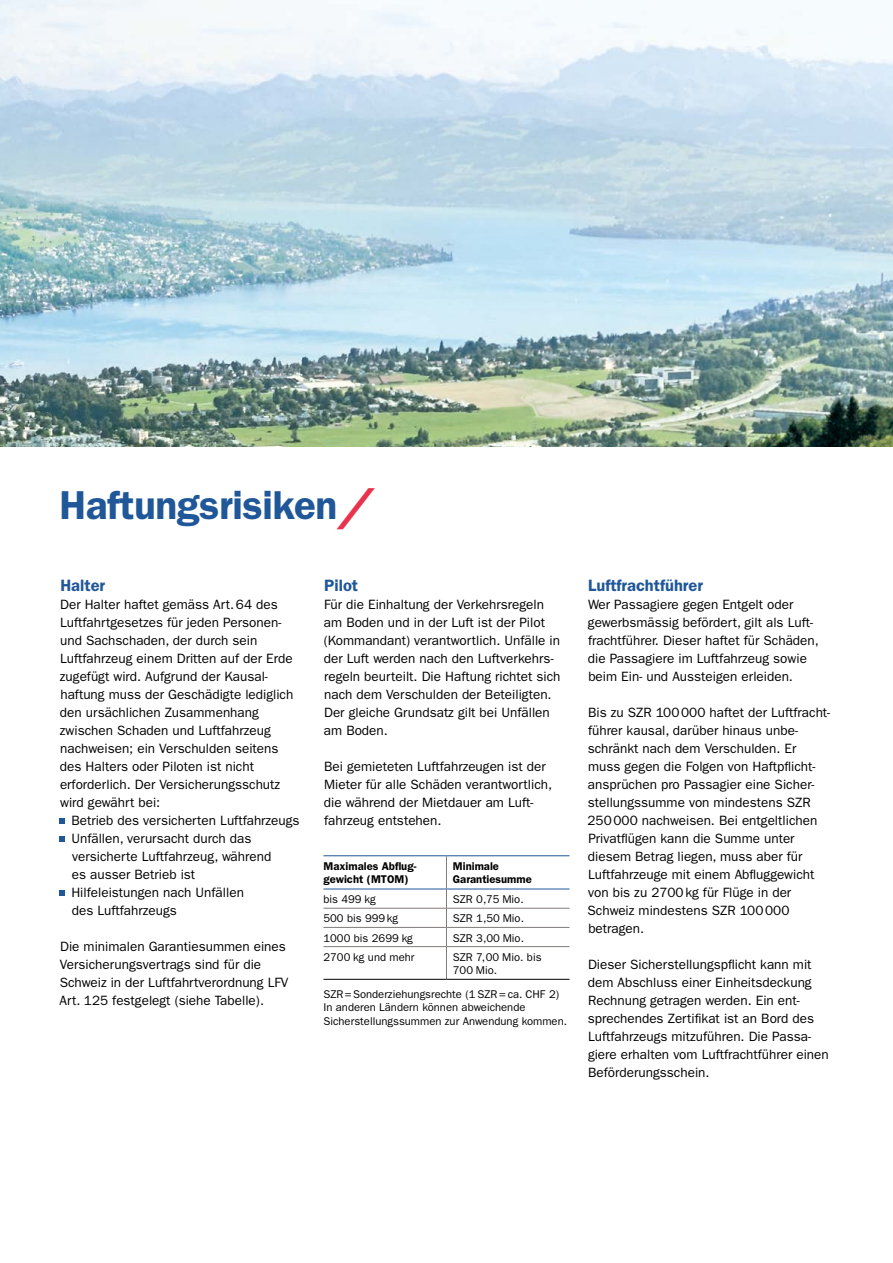
<style>
.page{position:relative;width:893px;height:1263px;background:#fff}
.page>*{position:absolute;margin:0;border:0;box-sizing:border-box;transform-origin:0 0}
.t1{font:600 40.5px "ITC Franklin Gothic Std";letter-spacing:-.01em;color:#1f5798}
.t2{font:600 16.5px "ITC Franklin Gothic Std";color:#1f5798}
.t3{font:13.5px/18px "ITC Franklin Gothic Std";color:#000}
.t4{font:11.25px/13.5px "ITC Franklin Gothic Std";color:#000}
.t5{font:600 11.25px/12.8px "ITC Franklin Gothic Std";color:#000}
.s1{font-family:"AXA Switch";font-weight:400;color:#e8324e}
</style>
<div class="page">
<svg style="left:60px;top:819px;width:5px;height:5px"></svg>
<svg style="left:60px;top:837px;width:5px;height:5px"></svg>
<svg style="left:60px;top:891px;width:5px;height:5px"></svg>
<svg style="left:323px;top:889px;width:246px;height:90px"></svg>
<hr style="left:323px;top:946px;width:123px;height:1px;background:#7f7c7a">
<hr style="left:446px;top:946px;width:123px;height:1px;background:#7f7c7a">
<hr style="left:446px;top:947px;width:1px;height:32px;background:#7f7c7a">
<hr style="left:323px;top:979px;width:123px;height:1px;background:#000">
<hr style="left:446px;top:979px;width:123px;height:1px;background:#000">
<hr style="left:323px;top:855px;width:123px;height:1px;background:#1f5798">
<hr style="left:446px;top:855px;width:123px;height:1px;background:#1f5798">
<hr style="left:323px;top:888px;width:123px;height:1px;background:#1f5798">
<hr style="left:446px;top:888px;width:123px;height:1px;background:#1f5798">
<hr style="left:446px;top:856px;width:1px;height:32px;background:#7f7c7a">
<img style="left:0;top:0;width:893px;height:446px">
<h1 class="t1" style="left:60px;top:481px;width:317px">Haftungsrisiken<span class="s1">/</span></h1>
<p class="t2" style="left:60px;top:576px;width:46px">Halter</p>
<p class="t3" style="left:60px;top:596px;width:235px">Der Halter haftet gemäss Art.64 des Luftfahrtgesetzes für jeden Personen&shy;und Sachschaden, der durch sein Luftfahrzeug einem Dritten auf der Erde zugefügt wird. Aufgrund der Kausal&shy;haftung muss der Geschädigte lediglich den ursächlichen Zusammenhang zwischen Schaden und Luftfahrzeug nachweisen; ein Verschulden seitens des Halters oder Piloten ist nicht erforderlich. Der Versicherungsschutz wird gewährt bei:</p>
<p class="t3" style="left:71px;top:812px;width:230px">Betrieb des versicherten Luftfahrzeugs<br>Unfällen, verursacht durch das versicherte Luftfahrzeug, während<br>es ausser Betrieb ist<br>Hilfeleistungen nach Unfällen<br>des Luftfahrzeugs</p>
<p class="t3" style="left:60px;top:938px;width:231px">Die minimalen Garantiesummen eines Versicherungsvertrags sind für die Schweiz in der Luftfahrtverordnung LFV Art. 125 festgelegt (siehe Tabelle).</p>
<p class="t2" style="left:324px;top:576px;width:35px">Pilot</p>
<p class="t3" style="left:324px;top:596px;width:238px">Für die Einhaltung der Verkehrsregeln am Boden und in der Luft ist der Pilot (Kommandant) verantwortlich. Unfälle in der Luft werden nach den Luftverkehrs&shy;regeln beurteilt. Die Haftung richtet sich nach dem Verschulden der Beteiligten.<br>Der gleiche Grundsatz gilt bei Unfällen am Boden.</p>
<p class="t3" style="left:324px;top:758px;width:230px">Bei gemieteten Luftfahrzeugen ist der Mieter für alle Schäden verantwortlich, die während der Mietdauer am Luft&shy;fahrzeug entstehen.</p>
<p class="t5" style="left:323px;top:860px;width:94px">Maximales Abflug&shy;gewicht (MTOM)</p>
<p class="t5" style="left:453px;top:860px;width:80px">Minimale<br>Garantiesumme</p>
<p class="t4" style="left:323px;top:893px;width:54px">bis 499 kg</p>
<p class="t4" style="left:453px;top:893px;width:72px">SZR 0,75 Mio.</p>
<p class="t4" style="left:323px;top:912px;width:76px">500 bis 999kg</p>
<p class="t4" style="left:453px;top:912px;width:73px">SZR 1,50 Mio.</p>
<p class="t4" style="left:323px;top:931px;width:91px">1000 bis 2699 kg</p>
<p class="t4" style="left:453px;top:931px;width:73px">SZR 3,00 Mio.</p>
<p class="t4" style="left:323px;top:950px;width:93px">2700 kg und mehr</p>
<p class="t4" style="left:453px;top:950px;width:90px">SZR 7,00 Mio. bis<br>700 Mio.</p>
<p class="t4" style="left:323px;top:987px;width:245px">SZR=Sonderziehungsrechte (1 SZR = ca. CHF 2)<br>In anderen Ländern können abweichende<br>Sicherstellungssummen zur Anwendung kommen.</p>
<p class="t2" style="left:588px;top:576px;width:116px">Luftfrachtführer</p>
<p class="t3" style="left:588px;top:596px;width:233px">Wer Passagiere gegen Entgelt oder gewerbsmässig befördert, gilt als Luft&shy;frachtführer. Dieser haftet für Schäden, die Passagiere im Luftfahrzeug sowie beim Ein- und Aussteigen erleiden.</p>
<p class="t3" style="left:587px;top:704px;width:244px">Bis zu SZR 100000 haftet der Luftfracht&shy;führer kausal, darüber hinaus unbe&shy;schränkt nach dem Verschulden. Er muss gegen die Folgen von Haftpflicht&shy;ansprüchen pro Passagier eine Sicher&shy;stellungssumme von mindestens SZR 250000 nachweisen. Bei entgeltlichen Privatflügen kann die Summe unter diesem Betrag liegen, muss aber für Luftfahrzeuge mit einem Abfluggewicht von bis zu 2700kg für Flüge in der Schweiz mindestens SZR 100000 betragen.</p>
<p class="t3" style="left:588px;top:956px;width:243px">Dieser Sicherstellungspflicht kann mit dem Abschluss einer Einheitsdeckung Rechnung getragen werden. Ein ent&shy;sprechendes Zertifikat ist an Bord des Luftfahrzeugs mitzuführen. Die Passa&shy;giere erhalten vom Luftfrachtführer einen Beförderungsschein.</p>
</div>
